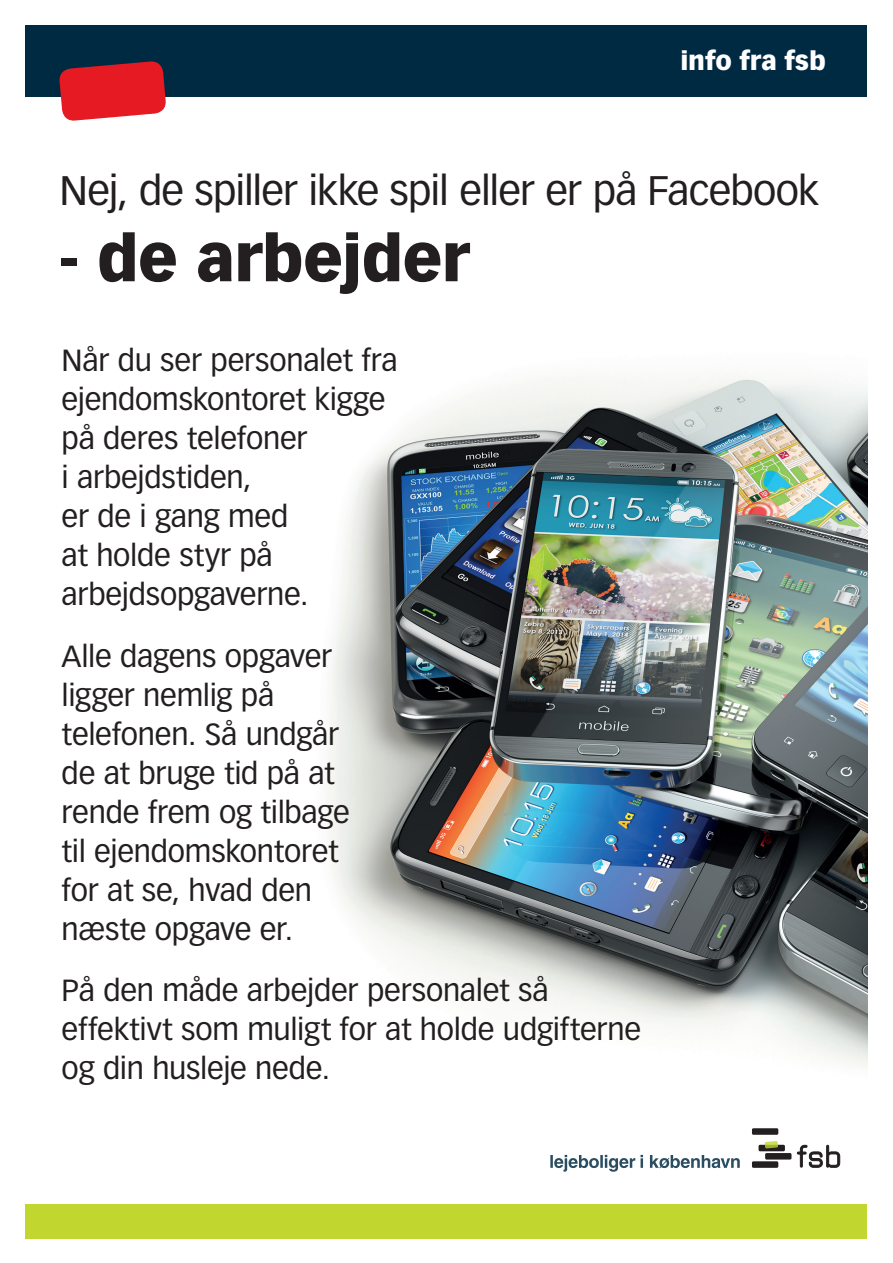
<style>
.page{position:relative;width:893px;height:1263px;background:#fff}
.page>*{position:absolute;margin:0;border:0;box-sizing:border-box;transform-origin:0 0}
.t1{font:900 63px "Vectora LT Std";letter-spacing:-.01em;color:#231f20}
.t2{font:40.5px "Vectora LT Std";letter-spacing:-.02em;color:#231f20}
.t3{font:30px/39px "Vectora LT Std";letter-spacing:-.01em;color:#231f20}
.t4{font:900 25.35px "Vectora LT Std";color:#fff}
</style>
<div class="page">
<img style="left:327px;top:377px;width:540px;height:689px">
<div style="left:26px;top:26px;width:841px;height:71px;background:#002942"></div>
<svg style="left:59px;top:61px;width:107px;height:60px"></svg>
<div style="left:26px;top:1204px;width:841px;height:34px;background:#c1d72f"></div>
<svg style="left:550px;top:1155px;width:190px;height:17px"></svg>
<div style="left:752px;top:1128px;width:26px;height:7px;background:#231f20;border-radius:2px"></div>
<div style="left:765px;top:1153px;width:26px;height:6px;background:#231f20;border-radius:2px"></div>
<div style="left:752px;top:1161px;width:26px;height:7px;background:#231f20;border-radius:2px"></div>
<div style="left:758px;top:1145px;width:27px;height:6px;background:#231f20;border-radius:2px"></div>
<svg style="left:765px;top:1141px;width:13px;height:7px"></svg>
<svg style="left:797px;top:1145px;width:43px;height:23px"></svg>
<p class="t4" style="left:680px;top:45px;width:147px">info fra fsb</p>
<h2 class="t2" style="left:60px;top:167px;width:761px">Nej, de spiller ikke spil eller er på Facebook</h2>
<h1 class="t1" style="left:60px;top:219px;width:411px">- de arbejder</h1>
<p class="t3" style="left:62px;top:341px;width:337px">Når du ser personalet fra ejendomskontoret kigge på deres telefoner<br>i arbejdstiden,<br>er de i gang med<br>at holde styr på arbejdsopgaverne.</p>
<p class="t3" style="left:62px;top:637px;width:290px">Alle dagens opgaver ligger nemlig på telefonen. Så undgår de at bruge tid på at rende frem og tilbage til ejendomskontoret for at se, hvad den næste opgave er.</p>
<p class="t3" style="left:62px;top:971px;width:581px">På den måde arbejder personalet så effektivt som muligt for at holde udgifterne og din husleje nede.</p>
</div>
